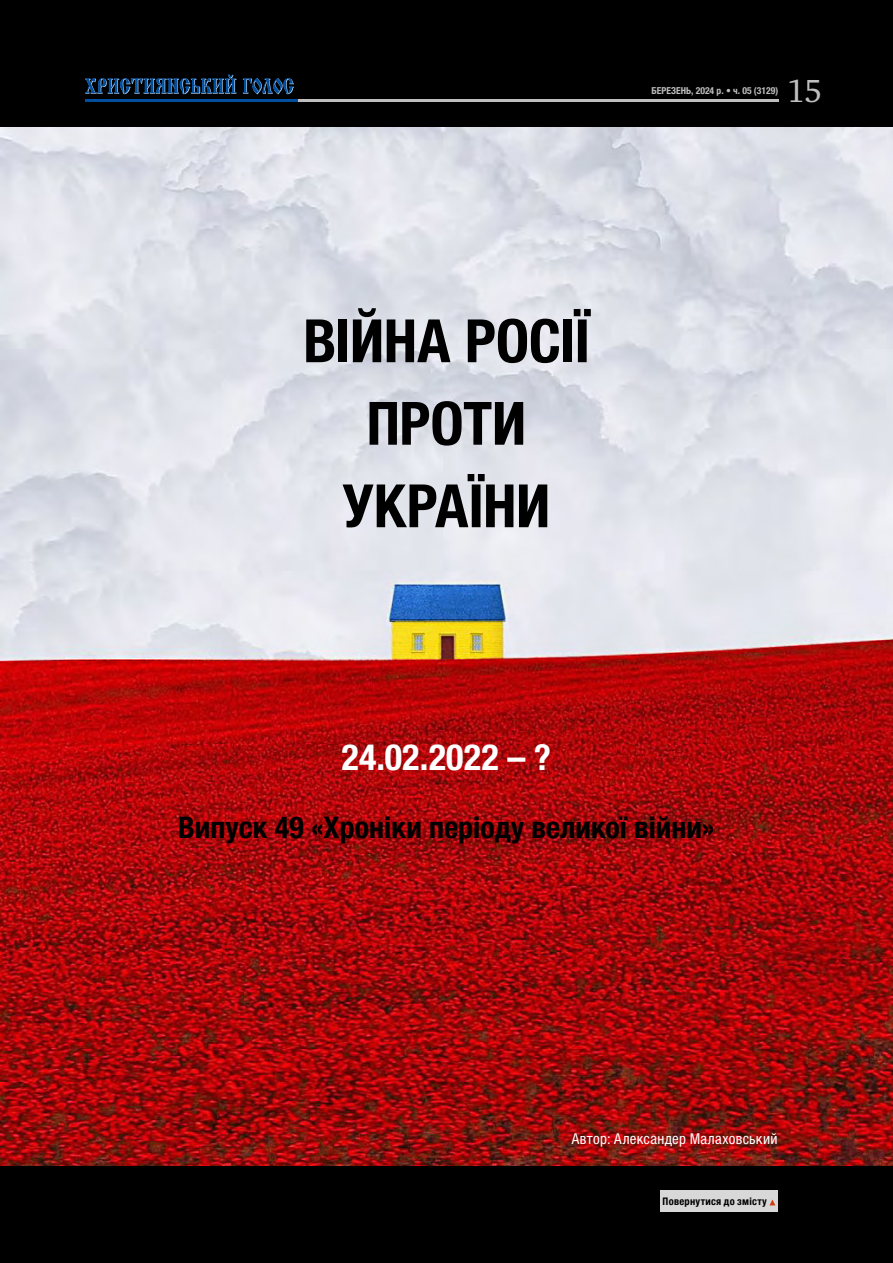
<style>
.page{position:relative;width:893px;height:1263px;background:#000}
.page>*{position:absolute;margin:0;border:0;box-sizing:border-box;transform-origin:0 0}
.t1{font:700 condensed 60px/82.5px "Helvetica Neue LTCYR";color:#000;text-align:center}
.t2{font:700 condensed 36px "Helvetica Neue LTCYR";letter-spacing:.01em;color:#fff}
.t3{font:32.85px "Charter C";color:#bebebe}
.t4{font:700 condensed 30px "Helvetica Neue LTCYR";color:#000}
.t5{font:condensed 15px "Helvetica Neue LTCYR";letter-spacing:.02em;color:#fff}
.t6{font:700 condensed 10.5px "Helvetica Neue LTCYR";letter-spacing:.025em;color:#000}
.t7{font:700 condensed 9.6px "Helvetica Neue LTCYR";color:#bebebe}
</style>
<div class="page">
<img style="left:0;top:128px;width:893px;height:1037px">
<hr style="left:85px;top:99px;width:693px;height:3px;background:#bebebe">
<hr style="left:85px;top:99px;width:213px;height:3px;background:#004e9e">
<svg style="left:85px;top:74px;width:151px;height:20px"></svg>
<svg style="left:243px;top:78px;width:51px;height:16px"></svg>
<div style="left:660px;top:1191px;width:117px;height:21px;background:#d8d8d8"></div>
<svg style="left:769px;top:1199px;width:6px;height:6px"></svg>
<p class="t7" style="left:651px;top:86px;width:128px">березень, 2024 р. • ч. 05 (3129)</p>
<p class="t7" style="left:648px;top:86px;width:44px">листопад</p>
<p class="t7" style="left:710px;top:86px;width:6px">3</p>
<p class="t7" style="left:742px;top:86px;width:11px">21</p>
<p class="t7" style="left:771px;top:86px;width:6px">1</p>
<h3 class="t3" style="left:787px;top:73px;width:37px">15</h3>
<h1 class="t1" style="left:303px;top:300px;width:289px">Війна Росії проти<br>України</h1>
<h2 class="t2" style="left:342px;top:738px;width:211px">24.02.2022 – ?</h2>
<h3 class="t4" style="left:178px;top:811px;width:538px">Випуск 49 «Хроніки періоду великої війни»</h3>
<h3 class="t5" style="left:572px;top:1130px;width:207px">Автор: Александер Малаховський</h3>
<p class="t6" style="left:663px;top:1196px;width:106px">Повернутися до змісту</p>
</div>
